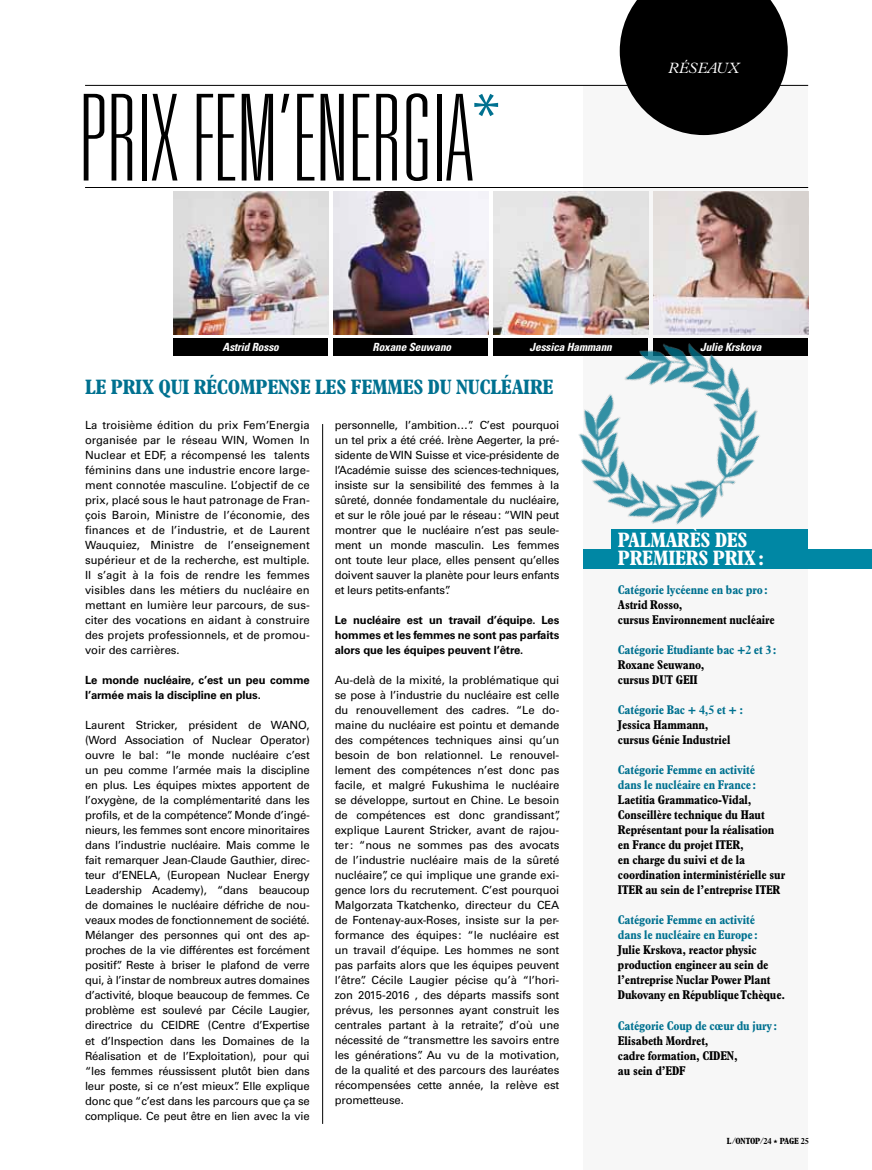
<style>
.page{position:relative;width:872px;height:1170px;background:#fff}
.page>*{position:absolute;margin:0;border:0;box-sizing:border-box;transform-origin:0 0}
.t1{font:100 ultra-condensed 120px "Univers LT Std";letter-spacing:.01em;color:#000}
.t2{font:700 condensed 21px "Plantin";letter-spacing:-.01em;color:#007190}
.t3{font:700 condensed 21px/18px "Plantin";letter-spacing:-.01em;color:#fff}
.t4{font:italic 300 15px "Plantin";color:#fff}
.t5{font:700 condensed 12.75px/15px "Plantin";letter-spacing:-.01em;color:#000}
.t6{font:700 condensed 12.75px/15px "Plantin";letter-spacing:-.01em;color:#007190}
.t7{font:11.25px/15px "Univers LT Std";letter-spacing:-.01em;color:#000;text-align:justify}
.t8{font:700 11.25px/15px "Univers LT Std";letter-spacing:-.01em;color:#000}
.t9{font:italic 700 condensed 11.25px "Univers LT Std";letter-spacing:-.01em;color:#fff}
.t10{font:700 condensed 9px "Plantin";letter-spacing:-.01em;color:#000}
.s1{color:#007190}
.s2{font-family:"Univers LT Std";font-weight:300;font-style:italic;font-stretch:normal;font-size:7.5px}
.s3{font-size:10.5px}
</style>
<div class="page">
<div style="left:583px;top:86px;width:225px;height:1083px;background:#f7f7f7"></div>
<div style="left:583px;top:549px;width:289px;height:20px;background:#0087a4"></div>
<div style="left:173px;top:338px;width:155px;height:17px;background:#000"></div>
<div style="left:333px;top:338px;width:155px;height:17px;background:#000"></div>
<div style="left:493px;top:338px;width:155px;height:17px;background:#000"></div>
<hr style="left:85px;top:85px;width:723px;height:1px;background:#000">
<hr style="left:85px;top:187px;width:723px;height:1px;background:#000">
<svg style="left:620px;top:0;width:167px;height:135px"></svg>
<hr style="left:322px;top:424px;width:1px;height:699px;background:#000">
<img style="left:333px;top:192px;width:155px;height:142px">
<img style="left:173px;top:192px;width:155px;height:142px">
<img style="left:493px;top:192px;width:155px;height:142px">
<img style="left:653px;top:192px;width:155px;height:142px">
<img style="left:536px;top:300px;width:270px;height:249px">
<h1 class="t1" style="left:80px;top:77px;width:421px">Prix FEM’ENERGIA<span class="s1">*</span></h1>
<h3 class="t4" style="left:668px;top:60px;width:72px">RÉSEAUX</h3>
<p class="t9" style="left:223px;top:340px;width:58px">Astrid Rosso</p>
<p class="t9" style="left:372px;top:340px;width:80px">Roxane Seuwano</p>
<p class="t9" style="left:529px;top:340px;width:84px">Jessica Hammann</p>
<p class="t9" style="left:700px;top:340px;width:63px">Julie Krskova</p>
<h2 class="t2" style="left:85px;top:375px;width:470px">Le prix qui Récompense les femmes du nucLéaire</h2>
<p class="t7" style="left:85px;top:418px;width:226px">La troisième édition du prix Fem’Energia organisée par le réseau WIN, Women In Nuclear et EDF, a récompensé les talents féminins dans une industrie encore large&shy;ment connotée masculine. L’objectif de ce prix, placé sous le haut patronage de Fran&shy;çois Baroin, Ministre de l’économie, des finances et de l’industrie, et de Laurent Wauquiez, Ministre de l’enseignement supérieur et de la recherche, est multiple.<br>Il s’agit à la fois de rendre les femmes visibles dans les métiers du nucléaire en mettant en lumière leur parcours, de sus&shy;citer des vocations en aidant à construire des projets professionnels, et de promou&shy;voir des carrières.</p>
<p class="t8" style="left:85px;top:673px;width:226px">Le monde nucléaire, c’est un peu comme l’armée mais la discipline en plus.</p>
<p class="t7" style="left:85px;top:718px;width:226px">Laurent Stricker, président de WANO, (Word Association of Nuclear Operator) ouvre le bal: “le monde nucléaire c’est un peu comme l’armée mais la discipline en plus. Les équipes mixtes apportent de l’oxygène, de la complémentarité dans les profils, et de la compétence”. Monde d’ingé&shy;nieurs, les femmes sont encore minoritaires dans l’industrie nucléaire. Mais comme le fait remarquer Jean-Claude Gauthier, direc&shy;teur d’ENELA, (European Nuclear Energy Leadership Academy), “dans beaucoup de domaines le nucléaire défriche de nou&shy;veaux modes de fonctionnement de société.<br>Mélanger des personnes qui ont des ap&shy;proches de la vie différentes est forcément positif”. Reste à briser le plafond de verre qui, à l’instar de nombreux autres domaines d’activité, bloque beaucoup de femmes. Ce problème est soulevé par Cécile Laugier, directrice du CEIDRE (Centre d’Expertise et d’Inspection dans les Domaines de la Réalisation et de l’Exploitation), pour qui “les femmes réussissent plutôt bien dans leur poste, si ce n’est mieux”. Elle explique donc que “c’est dans les parcours que ça se complique. Ce peut être en lien avec la vie</p>
<p class="t7" style="left:335px;top:417px;width:226px">personnelle, l’ambition…”. C’est pourquoi un tel prix a été créé. Irène Aegerter, la pré&shy;sidente de WIN Suisse et vice-présidente de l’Académie suisse des sciences-techniques, insiste sur la sensibilité des femmes à la sûreté, donnée fondamentale du nucléaire, et sur le rôle joué par le réseau: “WIN peut montrer que le nucléaire n’est pas seule&shy;ment un monde masculin. Les femmes ont toute leur place, elles pensent qu’elles doivent sauver la planète pour leurs enfants et leurs petits-enfants”.</p>
<p class="t8" style="left:335px;top:612px;width:226px;text-align:justify">Le nucléaire est un travail d’équipe. Les hommes et les femmes ne sont pas parfaits alors que les équipes peuvent l’être.</p>
<p class="t7" style="left:335px;top:672px;width:228px;text-align:left">Au-delà de la mixité, la problématique qui se pose à l’industrie du nucléaire est celle du renouvellement des cadres. “Le do&shy;maine du nucléaire est pointu et demande des compétences techniques ainsi qu’un besoin de bon relationnel. Le renouvel&shy;lement des compétences n’est donc pas facile, et malgré Fukushima le nucléaire se développe, surtout en Chine. Le besoin de compétences est donc grandissant”, explique Laurent Stricker, avant de rajou&shy;ter: “nous ne sommes pas des avocats de l’industrie nucléaire mais de la sûreté nucléaire”, ce qui implique une grande exi&shy;gence lors du recrutement. C’est pourquoi Malgorzata Tkatchenko, directeur du CEA de Fontenay-aux-Roses, insiste sur la per&shy;formance des équipes: “le nucléaire est un travail d’équipe. Les hommes ne sont pas parfaits alors que les équipes peuvent l’être”. Cécile Laugier pécise qu’à “l’hori&shy;zon 2015-2016 , des départs massifs sont prévus, les personnes ayant construit les centrales partant à la retraite”, d’où une nécessité de “transmettre les savoirs entre les générations”. Au vu de la motivation, de la qualité et des parcours des lauréates récompensées cette année, la relève est prometteuse.</p>
<h2 class="t3" style="left:618px;top:530px;width:148px">Palmarès des premiers prix:</h2>
<p class="t6" style="left:618px;top:582px;width:151px">Catégorie lycéenne en bac pro:</p>
<p class="t5" style="left:618px;top:597px;width:158px">Astrid Rosso,<br>cursus Environnement nucléaire</p>
<p class="t6" style="left:618px;top:642px;width:160px">Catégorie Etudiante bac +2 et 3:</p>
<p class="t5" style="left:618px;top:657px;width:88px">Roxane Seuwano, cursus DUT GEII</p>
<p class="t6" style="left:618px;top:702px;width:127px">Catégorie Bac + 4,5 et + :</p>
<p class="t5" style="left:618px;top:717px;width:114px">Jessica Hammann, cursus Génie Industriel</p>
<p class="t6" style="left:618px;top:762px;width:140px">Catégorie Femme en activité dans le nucléaire en France :</p>
<p class="t5" style="left:618px;top:792px;width:158px">Laetitia Grammatico-Vidal,<br>Conseillère technique du Haut<br>Représentant pour la réalisation en France du projet ITER</p>
<p class="t5" style="left:618px;top:837px;width:168px;text-indent:122px">,<br>en charge du suivi et de la coordination interministérielle sur<br>ITER</p>
<p class="t5" style="left:645px;top:882px;width:118px">au sein de l’entreprise ITER</p>
<p class="t6" style="left:618px;top:912px;width:141px">Catégorie Femme en activité dans le nucléaire en Europe :</p>
<p class="t5" style="left:618px;top:942px;width:169px">Julie Krskova, reactor physic production engineer au sein de l’entreprise Nuclar Power Plant<br>Dukovany en République Tchèque.</p>
<p class="t6" style="left:618px;top:1017px;width:161px">Catégorie Coup de cœur du jury:</p>
<p class="t5" style="left:618px;top:1032px;width:121px">Elisabeth Mordret, cadre formation, CIDEN, au sein d’EDF</p>
<p class="t10" style="left:727px;top:1135px;width:84px">l<span class="s2">/</span>ontop<span class="s2">/</span>24 <span class="s3">*</span> PAge 25</p>
</div>
